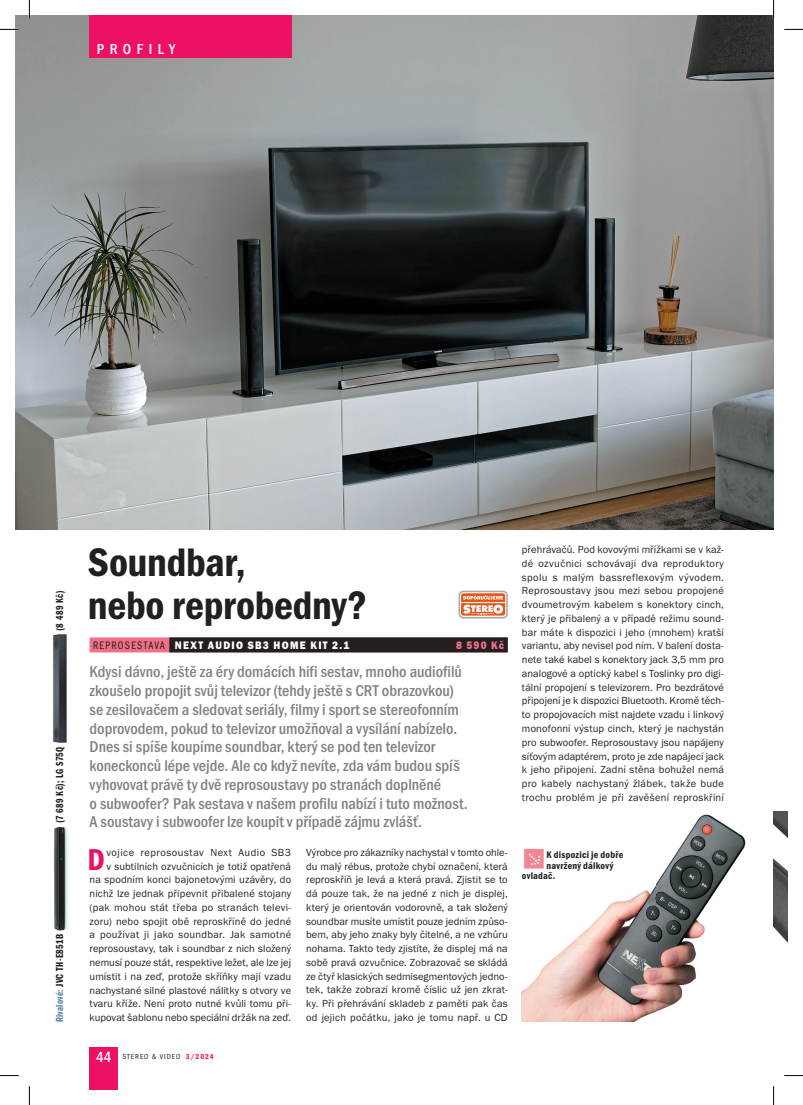
<style>
.page{position:relative;width:803px;height:1105px;background:#fff}
.page>*{position:absolute;margin:0;border:0;box-sizing:border-box;transform-origin:0 0}
.t1{font:41.25px/42.5px "Franklin Got Itc TOT Dem Con";letter-spacing:-.005em;color:#231f20}
.t2{font:31.25px "Franklin Got Itc TOT Dem Con";color:#ec1163}
.t3{font:24.5px "Button Bonus Square Negative";color:#f38695}
.t4{font:16.25px/18.8px "Franklin Got Itc TOT Med Con";color:#808285}
.t5{font:15px "Franklin Got Itc TOT Med Con";letter-spacing:.365em;color:#fff}
.t6{font:11.25px "Franklin Got Itc TOT Hea";letter-spacing:.125em;color:#fff;scale:.9 1}
.t7{font:11.25px "Franklin Got Itc TOT Hea";color:#f17088;scale:.9 1}
.t8{font:10.62px/13.8px "Franklin Got Itc TOT Boo";letter-spacing:.015em;color:#231f20;text-align:justify}
.t9{font:10.62px "Franklin Got Itc TOT Dem Com";letter-spacing:.03em;color:#231f20}
.t10{font:10px "Franklin Got Itc TOT Dem Con";letter-spacing:.025em;color:#231f20}
.t11{font:7.5px "Franklin Got Itc TOT Boo Con";letter-spacing:.125em;color:#231f20}
.s1{color:#5b85a9}
.s2{font-family:"Franklin Got Itc TOT Boo Con";color:#231f20}
.s3{font-family:"Franklin Got Itc TOT Med Con";font-size:15px;color:#fff}
.s4{font-family:"Franklin Got Itc TOT Dem Con";color:#ec1163}
</style>
<div class="page">
<div style="left:90px;top:1046px;width:28px;height:43px;background:#ec1163"></div>
<img style="left:15px;top:15px;width:758px;height:514px">
<div style="left:90px;top:15px;width:202px;height:43px;background:#ec1163"></div>
<div style="left:90px;top:637px;width:418px;height:15px;background:#f17088"></div>
<div style="left:169px;top:637px;width:339px;height:15px;background:#231f20"></div>
<div style="left:458px;top:590px;width:50px;height:28px;border:2px solid #a8a9ad;border-radius:4px"></div>
<svg style="left:461px;top:593px;width:44px;height:22px"></svg>
<img style="left:522px;top:814px;width:224px;height:207px">
<img style="left:773px;top:811px;width:15px;height:132px">
<img style="left:54px;top:826px;width:14px;height:105px">
<img style="left:52px;top:634px;width:15px;height:109px">
<svg style="left:0;top:29px;width:19px;height:1px"></svg>
<svg style="left:784px;top:29px;width:19px;height:1px"></svg>
<svg style="left:29px;top:0;width:1px;height:19px"></svg>
<svg style="left:29px;top:1086px;width:1px;height:18px"></svg>
<svg style="left:773px;top:0;width:1px;height:19px"></svg>
<svg style="left:773px;top:1086px;width:1px;height:18px"></svg>
<h3 class="t5" style="left:97px;top:40px;width:80px">PROFILY</h3>
<p class="t9" style="left:53px;top:630px;width:41px;rotate:-90deg">(8 489 Kč)</p>
<p class="t9" style="left:53px;top:823px;width:78px;rotate:-90deg">(7 689 Kč); LG S75Q</p>
<p class="t9" style="left:53px;top:1022px;width:90px;rotate:-90deg"><span class="s1">Rivalové:</span> JVC TH-E851B</p>
<h1 class="t1" style="left:88px;top:541px;width:281px">Soundbar,<br>nebo reprobedny?</h1>
<p class="t4" style="left:90px;top:662px;width:380px">Kdysi dávno, ještě za éry domácích hifi sestav, mnoho audiofilů zkoušelo propojit svůj televizor (tehdy ještě s CRT obrazovkou) se zesilovačem a sledovat seriály, filmy i sport se stereofonním doprovodem, pokud to televizor umožňoval a vysílání nabízelo.<br>Dnes si spíše koupíme soundbar, který se pod ten televizor koneckonců lépe vejde. Ale co když nevíte, zda vám budou spíš vyhovovat právě ty dvě reprosoustavy po stranách doplněné<br>o subwoofer? Pak sestava v našem profilu nabízí i tuto možnost.<br>A soustavy i subwoofer lze koupit v případě zájmu zvlášť.</p>
<p class="t6" style="left:93px;top:638px;width:286px"><span class="s2">REPROSESTAVA</span> NEXT AUDIO SB3 HOME KIT 2.1</p>
<p class="t7" style="left:456px;top:638px;width:55px">8 590 Kč</p>
<p class="t8" style="left:90px;top:845px;width:203px;text-align:right">vojice reprosoustav Next Audio SB3<br>v subtilních ozvučnicích je totiž opatřená<br>na spodním konci bajonetovými uzávěry, do nichž lze jednak připevnit přibalené stojany (pak mohou stát třeba po stranách televi&shy;zoru) nebo spojit obě reproskříně do jedné a používat ji jako soundbar. Jak samotné reprosoustavy, tak i soundbar z nich složený nemusí pouze stát, respektive ležet, ale lze jej umístit i na zeď, protože skříňky mají vzadu nachystané silné plastové nálitky s otvory ve tvaru kříže. Není proto nutné kvůli tomu při&shy;kupovat šablonu nebo speciální držák na zeď.</p>
<p class="t8" style="left:306px;top:845px;width:203px">Výrobce pro zákazníky nachystal v tomto ohle&shy;du malý rébus, protože chybí označení, která reproskříň je levá a která pravá. Zjistit se to dá pouze tak, že na jedné z nich je displej, který je orientován vodorovně, a tak složený soundbar musíte umístit pouze jedním způso&shy;bem, aby jeho znaky byly čitelné, a ne vzhůru nohama. Takto tedy zjistíte, že displej má na sobě pravá ozvučnice. Zobrazovač se skládá ze čtyř klasických sedmisegmentových jedno&shy;tek, takže zobrazí kromě číslic už jen zkrat&shy;ky. Při přehrávání skladeb z paměti pak čas od jejich počátku, jako je tomu např. u CD</p>
<h2 class="t2" style="left:88px;top:841px;width:19px">D</h2>
<p class="t11" style="left:96px;top:1052px;width:119px"><span class="s3">44</span> STEREO &amp; VIDEO <span class="s4">3/2024</span></p>
<p class="t8" style="left:522px;top:542px;width:204px">přehrávačů. Pod kovovými mřížkami se v kaž&shy;dé ozvučnici schovávají dva reproduktory spolu s malým bassreflexovým vývodem.<br>Reprosoustavy jsou mezi sebou propojené dvoumetrovým kabelem s konektory cinch, který je přibalený a v případě režimu sound&shy;bar máte k dispozici i jeho (mnohem) kratší variantu, aby nevisel pod ním. V balení dosta&shy;nete také kabel s konektory jack 3,5 mm pro analogové a optický kabel s Toslinky pro digi&shy;tální propojení s televizorem. Pro bezdrátové připojení je k dispozici Bluetooth. Kromě těch&shy;to propojovacích míst najdete vzadu i linkový monofonní výstup cinch, který je nachystán pro subwoofer. Reprosoustavy jsou napájeny síťovým adaptérem, proto je zde napájecí jack k jeho připojení. Zadní stěna bohužel nemá pro kabely nachystaný žlábek, takže bude trochu problém je při zavěšení reproskříní</p>
<h3 class="t3" style="left:522px;top:848px;width:26px">F</h3>
<p class="t10" style="left:546px;top:848px;width:78px">K dispozici je dobře</p>
<p class="t10" style="left:546px;top:859px;width:68px">navržený dálkový</p>
<p class="t10" style="left:522px;top:869px;width:35px">ovladač.</p>
</div>
